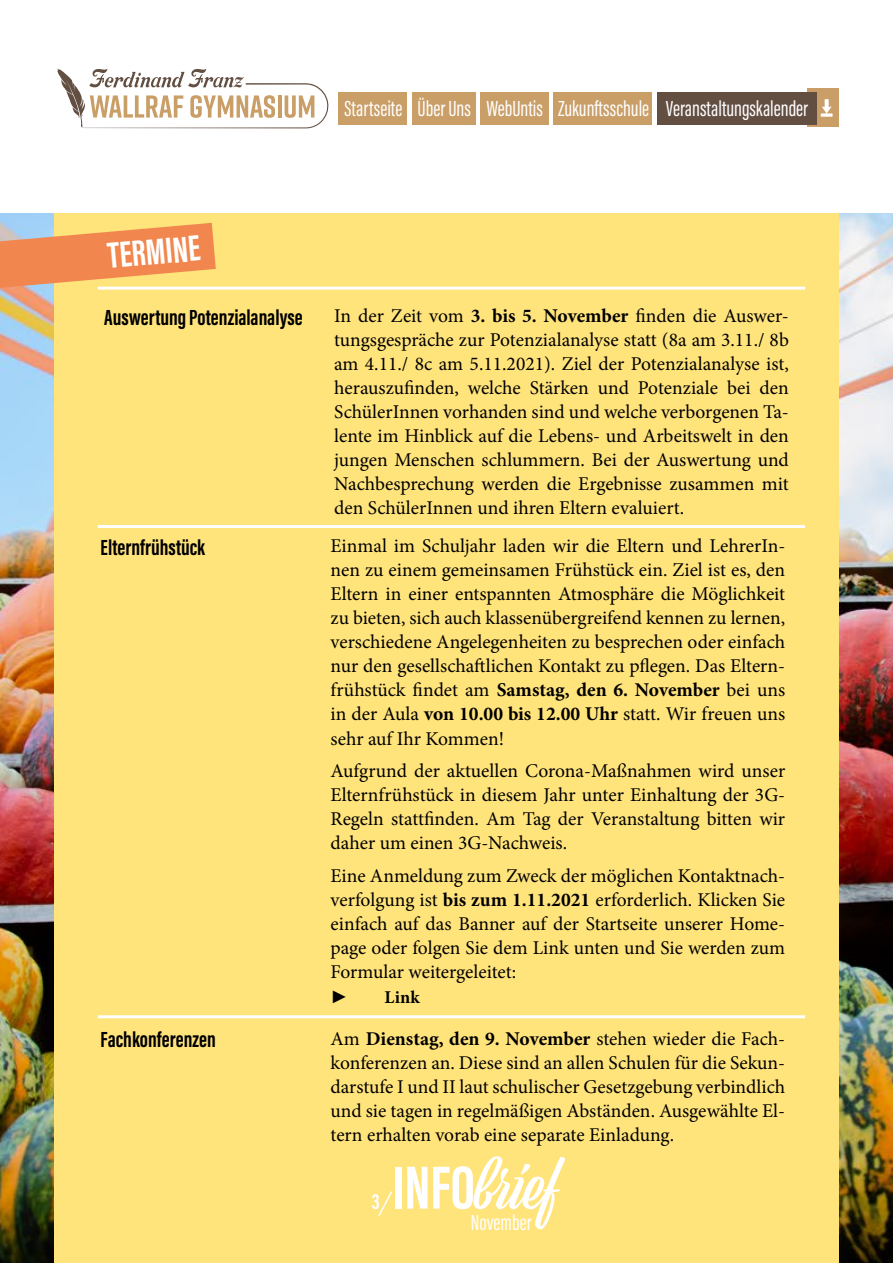
<style>
.page{position:relative;width:893px;height:1263px;background:#fff}
.page>*{position:absolute;margin:0;border:0;box-sizing:border-box;transform-origin:0 0}
.t1{font:62.7px "Viktor Script";color:#fff}
.t2{font:700 37.5px "Acumin Pro Extra Cond";color:#fff}
.t3{font:22.5px "Acumin Pro Extra Cond";color:#fff}
.t4{font:700 22.5px "Acumin Pro Extra Cond";color:#000}
.t5{font:700 22.5px "Acumin Pro Extra Cond";color:#fff}
.t6{font:19.5px/24px "Minion Pro";color:#000;text-align:justify}
.t7{font:700 18px "Minion Pro";color:#000}
.t8{font:700 18px "Arial";color:#000}
.s1{font-weight:700}
.s2{font-family:"Acumin Pro Extra Cond";font-weight:700}
</style>
<div class="page">
<img style="left:0;top:213px;width:893px;height:1050px">
<div style="left:54px;top:207px;width:785px;height:1056px;background:#ffe37b"></div>
<svg style="left:0;top:223px;width:216px;height:65px"></svg>
<div style="left:0;top:0;width:893px;height:213px;background:#fff"></div>
<hr style="left:98px;top:287px;width:707px;height:3px;background:#fff">
<hr style="left:98px;top:525px;width:707px;height:3px;background:#fff">
<hr style="left:98px;top:1015px;width:707px;height:3px;background:#fff">
<svg style="left:378px;top:1191px;width:14px;height:25px"></svg>
<div style="left:808px;top:89px;width:31px;height:38px;background:#ca9e67"></div>
<div style="left:339px;top:92px;width:68px;height:32px;background:#ca9e67"></div>
<div style="left:481px;top:92px;width:68px;height:32px;background:#ca9e67"></div>
<div style="left:657px;top:92px;width:159px;height:32px;background:#634e42"></div>
<div style="left:412px;top:92px;width:64px;height:32px;background:#ca9e67"></div>
<div style="left:553px;top:92px;width:99px;height:32px;background:#ca9e67"></div>
<svg style="left:57px;top:69px;width:271px;height:59px"></svg>
<svg style="left:821px;top:99px;width:12px;height:18px"></svg>
<p class="t3" style="left:344px;top:95px;width:465px">Startseite Über Uns WebUntis Zukunftsschule Veranstaltungskalender</p>
<h2 class="t2" style="left:106px;top:233px;width:94px;rotate:-5deg">TERMINE</h2>
<p class="t4" style="left:104px;top:303px;width:200px">Auswertung Potenzialanalyse</p>
<p class="t6" style="left:334px;top:304px;width:456px">In der Zeit vom <span class="s1">3. bis 5. November</span> finden die Auswer&shy;tungsgespräche zur Potenzialanalyse statt (8a am 3.11./ 8b am 4.11./ 8c am 5.11.2021). Ziel der Potenzialanalyse ist, herauszufinden, welche Stärken und Potenziale bei den SchülerInnen vorhanden sind und welche verborgenen Ta&shy;lente im Hinblick auf die Lebens- und Arbeitswelt in den jungen Menschen schlummern. Bei der Auswertung und Nachbesprechung werden die Ergebnisse zusammen mit den SchülerInnen und ihren Eltern evaluiert.</p>
<p class="t4" style="left:101px;top:533px;width:106px">Elternfrühstück</p>
<p class="t6" style="left:330px;top:534px;width:456px">Einmal im Schuljahr laden wir die Eltern und LehrerIn&shy;nen zu einem gemeinsamen Frühstück ein. Ziel ist es, den Eltern in einer entspannten Atmosphäre die Möglichkeit zu bieten, sich auch klassenübergreifend kennen zu lernen, verschiedene Angelegenheiten zu besprechen oder einfach nur den gesellschaftlichen Kontakt zu pflegen. Das Eltern&shy;frühstück findet am <span class="s1">Samstag, den 6. November</span> bei uns in der Aula <span class="s1">von 10.00 bis 12.00 Uhr</span> statt. Wir freuen uns sehr auf Ihr Kommen!</p>
<p class="t6" style="left:330px;top:759px;width:456px">Aufgrund der aktuellen Corona-Maßnahmen wird unser Elternfrühstück in diesem Jahr unter Einhaltung der 3G-Regeln stattfinden. Am Tag der Veranstaltung bitten wir daher um einen 3G-Nachweis.</p>
<p class="t6" style="left:330px;top:863px;width:456px">Eine Anmeldung zum Zweck der möglichen Kontaktnach&shy;verfolgung ist <span class="s1">bis zum 1.11.2021</span> erforderlich. Klicken Sie einfach auf das Banner auf der Startseite unserer Home&shy;page oder folgen Sie dem Link unten und Sie werden zum Formular weitergeleitet:</p>
<p class="t8" style="left:330px;top:984px;width:19px">►</p>
<p class="t7" style="left:384px;top:985px;width:37px">Link</p>
<p class="t4" style="left:101px;top:1026px;width:117px">Fachkonferenzen</p>
<p class="t6" style="left:330px;top:1027px;width:456px">Am <span class="s1">Dienstag, den 9. November</span> stehen wieder die Fach&shy;konferenzen an. Diese sind an allen Schulen für die Sekun&shy;darstufe I und II laut schulischer Gesetzgebung verbindlich und sie tagen in regelmäßigen Abständen. Ausgewählte El&shy;tern erhalten vorab eine separate Einladung.</p>
<p class="t5" style="left:372px;top:1188px;width:9px">3</p>
<h1 class="t1" style="left:392px;top:1150px;width:167px"><span class="s2">INFO</span>brief</h1>
<p class="t3" style="left:471px;top:1209px;width:62px">November</p>
</div>
